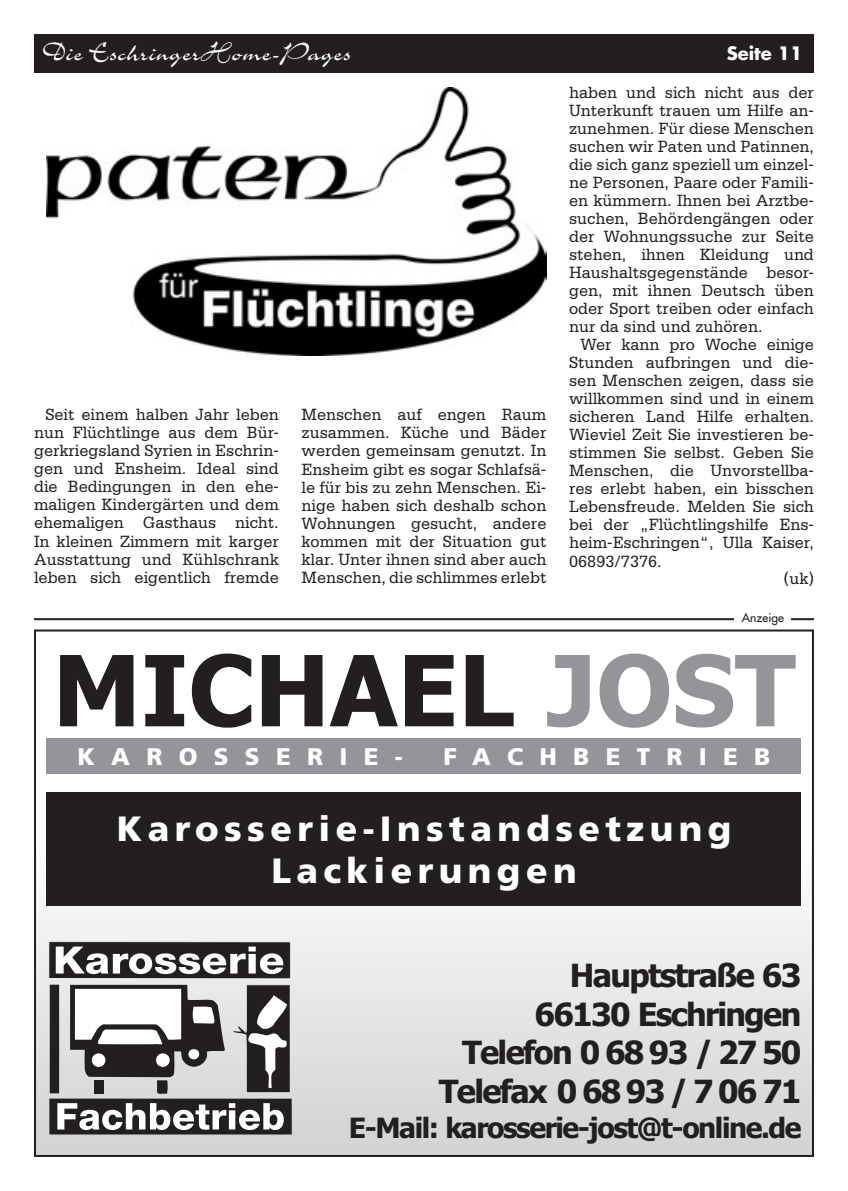
<style>
.page{position:relative;width:848px;height:1191px;background:#fff}
.page>*{position:absolute;margin:0;border:0;box-sizing:border-box;transform-origin:0 0}
.t1{font:700 98px "Tahoma";color:#231f20}
.t2{font:900 35px/42.2px "Frutiger LT";letter-spacing:.155em;color:#fff;text-align:center}
.t3{font:700 32px/38.4px "Tahoma";letter-spacing:-.05em;color:#231f20;text-align:right}
.t4{font:29px "Charme LT";color:#fff}
.t5{font:700 28px "Tahoma";letter-spacing:-.05em;color:#231f20}
.t6{font:900 24px "Frutiger LT";letter-spacing:.675em;color:#fff}
.t7{font:700 18px "Futura LT";color:#fff}
.Grundtext{font:17.2px/18px "Serifa LT";color:#231f20;text-align:justify;scale:.95 1}
.t8{font:12px "Futura LT";color:#231f20}
.s1{color:#939598}
</style>
<div class="page">
<div style="left:34px;top:34px;width:780px;height:38px;background:#231f20"></div>
<svg style="left:34px;top:629px;width:780px;height:528px"></svg>
<svg style="left:49px;top:942px;width:241px;height:36px"></svg>
<svg style="left:49px;top:984px;width:243px;height:150px"></svg>
<div style="left:47px;top:791px;width:754px;height:114px;background:#231f20"></div>
<div style="left:47px;top:738px;width:754px;height:36px;background:#939598"></div>
<hr style="left:34px;top:618px;width:780px;height:2px;background:#231f20">
<div style="left:734px;top:612px;width:57px;height:14px;background:#fff"></div>
<img style="left:46px;top:87px;width:500px;height:269px">
<p class="t4" style="left:43px;top:38px;width:310px">Die EschringerHome-Pages</p>
<p class="t7" style="left:726px;top:42px;width:77px">Seite 11</p>
<p class="Grundtext" style="left:34px;top:406px;width:259px;text-indent:11px">Seit einem halben Jahr leben nun Flüchtlinge aus dem Bür&shy;gerkriegsland Syrien in Eschrin&shy;gen und Ensheim. Ideal sind die Bedingungen in den ehe&shy;maligen Kindergärten und dem ehemaligen Gasthaus nicht.<br>In kleinen Zimmern mit karger Ausstattung und Kühlschrank leben sich eigentlich fremde</p>
<p class="Grundtext" style="left:301px;top:406px;width:259px">Menschen auf engen Raum zusammen. Küche und Bäder werden gemeinsam genutzt. In Ensheim gibt es sogar Schlafsä&shy;le für bis zu zehn Menschen. Ei&shy;nige haben sich deshalb schon Wohnungen gesucht, andere kommen mit der Situation gut klar. Unter ihnen sind aber auch Menschen, die schlimmes erlebt</p>
<p class="Grundtext" style="left:569px;top:84px;width:259px">haben und sich nicht aus der Unterkunft trauen um Hilfe an&shy;zunehmen. Für diese Menschen suchen wir Paten und Patinnen, die sich ganz speziell um einzel&shy;ne Personen, Paare oder Famili&shy;en kümmern. Ihnen bei Arztbe&shy;suchen, Behördengängen oder der Wohnungssuche zur Seite stehen, ihnen Kleidung und Haushaltsgegenstände besor&shy;gen, mit ihnen Deutsch üben oder Sport treiben oder einfach nur da sind und zuhören.</p>
<p class="Grundtext" style="left:569px;top:336px;width:259px;text-indent:11px">Wer kann pro Woche einige Stunden aufbringen und die&shy;sen Menschen zeigen, dass sie willkommen sind und in einem sicheren Land Hilfe erhalten.<br>Wieviel Zeit Sie investieren be&shy;stimmen Sie selbst. Geben Sie Menschen, die Unvorstellba&shy;res erlebt haben, ein bisschen Lebensfreude. Melden Sie sich bei der „Flüchtlingshilfe Ens&shy;heim-Eschringen“, Ulla Kaiser, 06893/7376.</p>
<p class="Grundtext" style="left:784px;top:570px;width:33px">(uk)</p>
<p class="t8" style="left:741px;top:610px;width:44px">Anzeige</p>
<p class="t1" style="left:53px;top:651px;width:744px">MICHAEL <span class="s1">JOST</span></p>
<p class="t6" style="left:77px;top:742px;width:327px">KAROSSERIE-</p>
<p class="t6" style="left:443px;top:742px;width:328px">FACHBETRIEB</p>
<p class="t2" style="left:117px;top:807px;width:616px">Karosserie-Instandsetzung<br>Lackierungen</p>
<p class="t3" style="left:439px;top:959px;width:364px">Hauptstraße 63<br>66130 Eschringen<br>Telefon 0 68 93 / 27 50<br>Telefax 0 68 93 / 7 06 71</p>
<p class="t5" style="left:349px;top:1116px;width:454px">E-Mail: karosserie-jost@t-online.de</p>
</div>
